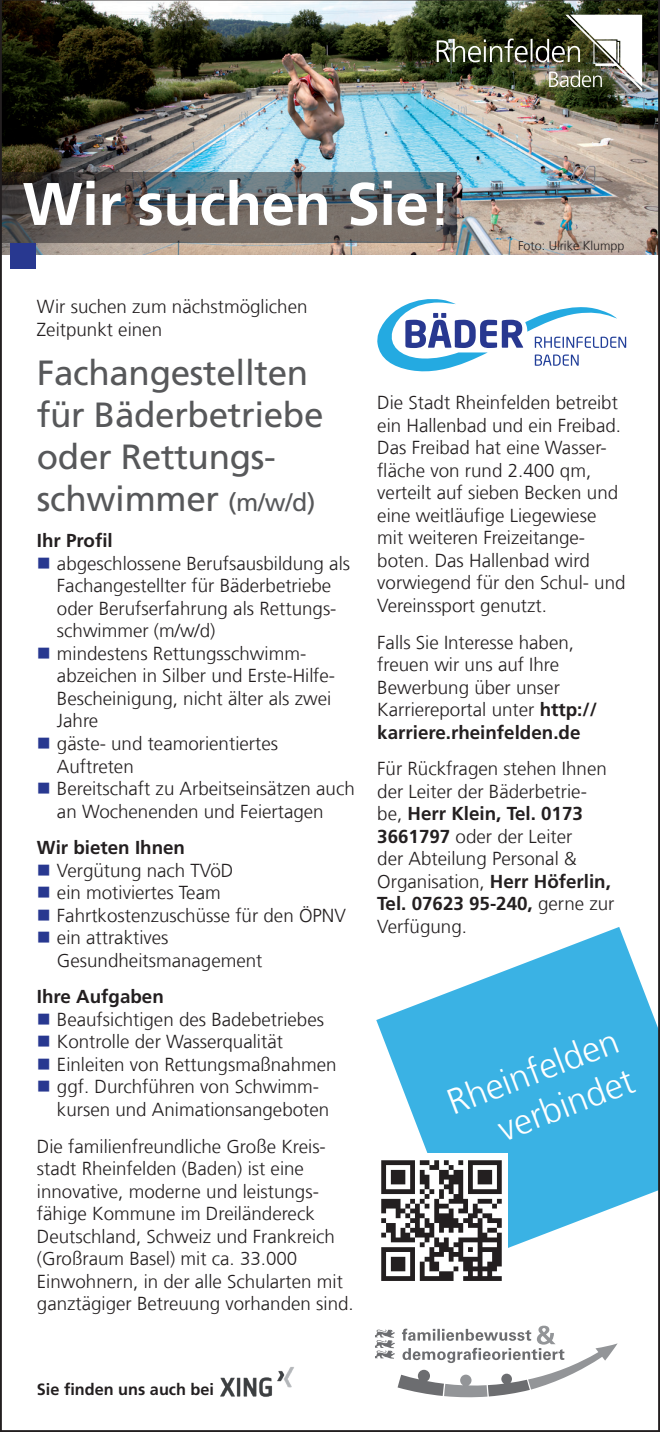
<style>
.page{position:relative;width:660px;height:1432px;background:#fff}
.page>*{position:absolute;margin:0;border:0;box-sizing:border-box;transform-origin:0 0}
.t1{font:700 60px "Frutiger LT Com";letter-spacing:-.01em;color:#fff}
.t2{font:300 35.5px/42.8px "Frutiger LT Com";color:#fff;text-align:right}
.t3{font:35px/42px "Frutiger LT Com";letter-spacing:-.01em;color:#57585a}
.t4{font:300 18.75px/22.5px "Frutiger LT Com";color:#231f20}
.t5{font:700 18.75px "Frutiger LT Com";color:#231f20}
.t6{font:700 16.25px "Frutiger LT Com";color:#231f20}
.t7{font:300 12.5px "Frutiger LT Com";color:#231f20}
.s1{font-weight:400}
.s2{font-size:25px}
.s3{font-weight:700}
</style>
<div class="page">
<img style="left:3px;top:3px;width:653px;height:252px">
<svg style="left:376px;top:927px;width:280px;height:321px;fill:#3ab2e4"></svg>
<img style="left:376px;top:1154px;width:131px;height:127px">
<svg style="left:375px;top:1325px;width:242px;height:72px"></svg>
<svg style="left:3px;top:172px;width:453px;height:71px;background:#616160"></svg>
<div style="left:10px;top:243px;width:25px;height:26px;background:#283890"></div>
<svg style="left:377px;top:299px;width:248px;height:72px"></svg>
<img style="left:436px;top:15px;width:205px;height:77px">
<img style="left:220px;top:1367px;width:74px;height:30px">
<h1 class="t1" style="left:23px;top:169px;width:430px">Wir suchen Sie<span class="s1">!</span></h1>
<p class="t7" style="left:517px;top:239px;width:108px">Foto: Ulrike Klumpp</p>
<p class="t4" style="left:37px;top:295px;width:272px">Wir suchen zum nächstmöglichen<br>Zeitpunkt einen</p>
<h3 class="t3" style="left:37px;top:352px;width:288px">Fachangestellten für Bäderbetriebe oder Rettungs&shy;schwimmer <span class="s2">(m/w/d)</span></h3>
<p class="t5" style="left:37px;top:530px;width:77px">Ihr Profil</p>
<p class="t4" style="left:57px;top:552px;width:299px">abgeschlossene Berufsausbildung als<br>Fachangestellter für Bäderbetriebe oder Berufserfahrung als Rettungs&shy;schwimmer (m/w/d)<br>mindestens Rettungsschwimm&shy;abzeichen in Silber und Erste-Hilfe-<br>Bescheinigung, nicht älter als zwei<br>Jahre<br>gäste- und teamorientiertes<br>Auftreten<br>Bereitschaft zu Arbeitseinsätzen auch an Wochenenden und Feiertagen</p>
<p class="t5" style="left:37px;top:836px;width:149px">Wir bieten Ihnen</p>
<p class="t4" style="left:57px;top:859px;width:290px">Vergütung nach TVöD<br>ein motiviertes Team<br>Fahrtkostenzuschüsse für den ÖPNV ein attraktives<br>Gesundheitsmanagement</p>
<p class="t5" style="left:37px;top:986px;width:128px">Ihre Aufgaben</p>
<p class="t4" style="left:57px;top:1008px;width:281px">Beaufsichtigen des Badebetriebes<br>Kontrolle der Wasserqualität<br>Einleiten von Rettungsmaßnahmen ggf. Durchführen von Schwimm&shy;kursen und Animationsangeboten</p>
<p class="t4" style="left:37px;top:1135px;width:318px">Die familienfreundliche Große Kreis&shy;stadt Rheinfelden (Baden) ist eine innovative, moderne und leistungs&shy;fähige Kommune im Dreiländereck Deutschland, Schweiz und Frankreich (Großraum Basel) mit ca. 33.000<br>Einwohnern, in der alle Schularten mit ganztägiger Betreuung vorhanden sind.</p>
<p class="t4" style="left:377px;top:392px;width:249px">Die Stadt Rheinfelden betreibt ein Hallenbad und ein Freibad.<br>Das Freibad hat eine Wasser&shy;fläche von rund 2.400 qm, verteilt auf sieben Becken und eine weitläufige Liegewiese mit weiteren Freizeitange&shy;boten. Das Hallenbad wird vorwiegend für den Schul- und<br>Vereinssport genutzt.</p>
<p class="t4" style="left:377px;top:631px;width:221px">Falls Sie Interesse haben, freuen wir uns auf Ihre<br>Bewerbung über unser<br>Karriereportal unter <span class="s3">http:// karriere.rheinfelden.de</span></p>
<p class="t4" style="left:377px;top:757px;width:238px">Für Rückfragen stehen Ihnen der Leiter der Bäderbetrie&shy;be, <span class="s3">Herr Klein, Tel. 0173<br>3661797</span> oder der Leiter<br>der Abteilung Personal &amp;<br>Organisation, <span class="s3">Herr Höferlin,<br>Tel. 07623 95-240,</span> gerne zur<br>Verfügung.</p>
<h2 class="t2" style="left:441px;top:1084px;width:182px;rotate:-21deg">Rheinfelden verbindet</h2>
<p class="t6" style="left:37px;top:1379px;width:178px">Sie finden uns auch bei</p>
</div>
